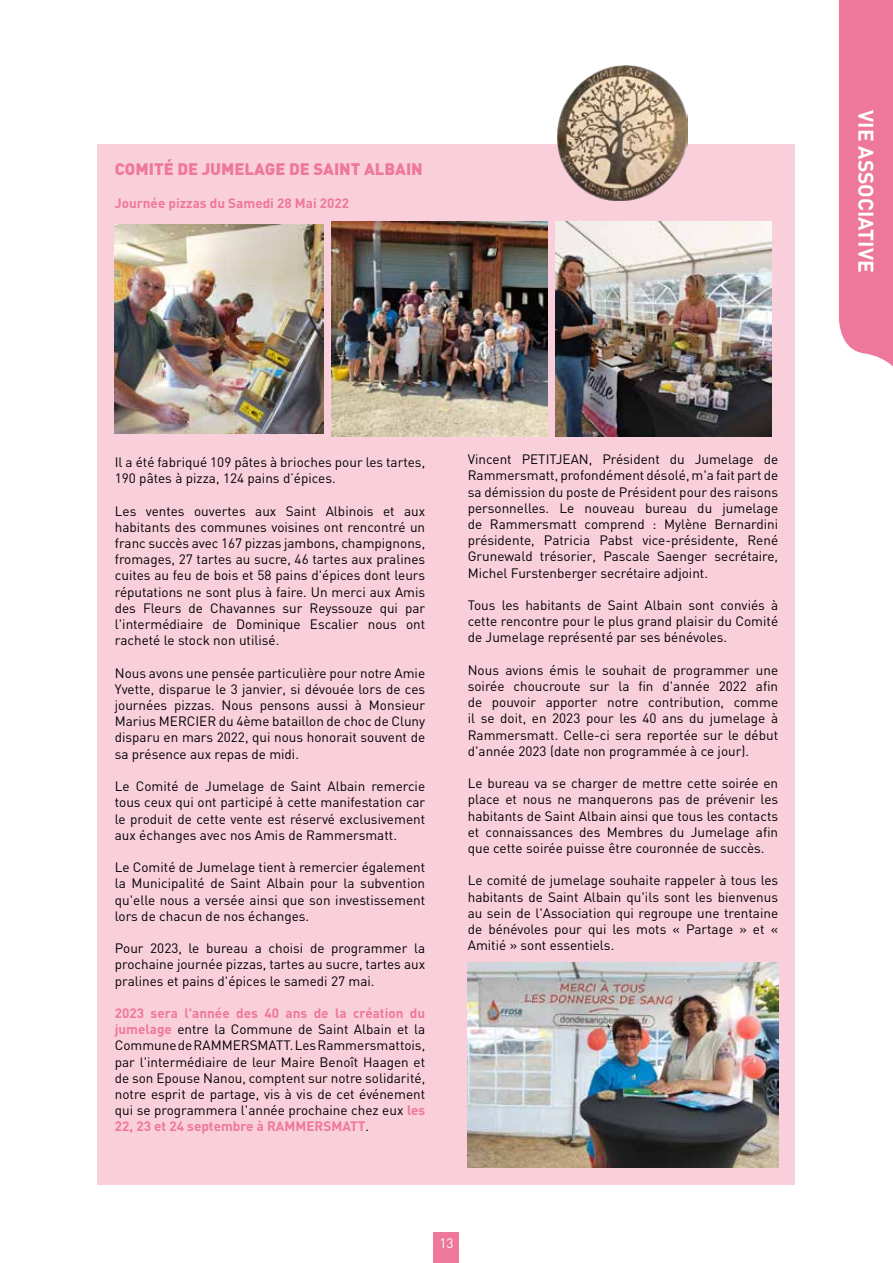
<style>
.page{position:relative;width:893px;height:1263px;background:#fff}
.page>*{position:absolute;margin:0;border:0;box-sizing:border-box;transform-origin:0 0}
.t1{font:700 21px "DIN";color:#fff}
.t2{font:900 16.5px "DIN";color:#ee789c}
.t3{font:13.5px/16.2px "DIN";color:#000;text-align:justify}
.t4{font:700 13.5px "DIN";color:#ee789c}
.t5{font:13.5px "DIN";color:#fff}
.s1{font-weight:700;color:#ee789c}
</style>
<div class="page">
<div style="left:839px;top:0;width:54px;height:367px;background:#ee789c"></div>
<div style="left:433px;top:1232px;width:26px;height:31px;background:#ee789c"></div>
<div style="left:98px;top:145px;width:697px;height:1040px;background:#f9cfdb"></div>
<img style="left:115px;top:225px;width:208px;height:208px">
<img style="left:332px;top:221px;width:215px;height:216px">
<img style="left:468px;top:962px;width:310px;height:206px">
<img style="left:556px;top:221px;width:216px;height:216px">
<img style="left:557px;top:66px;width:131px;height:134px">
<p class="t2" style="left:115px;top:158px;width:310px">COMITÉ DE JUMELAGE DE SAINT ALBAIN</p>
<p class="t4" style="left:115px;top:194px;width:236px">Journée pizzas du Samedi 28 Mai 2022</p>
<p class="t3" style="left:115px;top:454px;width:312px">Il a été fabriqué 109 pâtes à brioches pour les tartes,<br>190 pâtes à pizza, 124 pains d’épices.</p>
<p class="t3" style="left:115px;top:502px;width:312px">Les ventes ouvertes aux Saint Albinois et aux habitants des communes voisines ont rencontré un franc succès avec 167 pizzas jambons, champignons, fromages, 27 tartes au sucre, 46 tartes aux pralines cuites au feu de bois et 58 pains d'épices dont leurs réputations ne sont plus à faire. Un merci aux Amis des Fleurs de Chavannes sur Reyssouze qui par l'intermédiaire de Dominique Escalier nous ont racheté le stock non utilisé.</p>
<p class="t3" style="left:115px;top:664px;width:312px">Nous avons une pensée particulière pour notre Amie Yvette, disparue le 3 janvier, si dévouée lors de ces journées pizzas. Nous pensons aussi à Monsieur Marius MERCIER du 4ème bataillon de choc de Cluny disparu en mars 2022, qui nous honorait souvent de sa présence aux repas de midi.</p>
<p class="t3" style="left:115px;top:778px;width:312px">Le Comité de Jumelage de Saint Albain remercie tous ceux qui ont participé à cette manifestation car le produit de cette vente est réservé exclusivement aux échanges avec nos Amis de Rammersmatt.</p>
<p class="t3" style="left:115px;top:859px;width:312px">Le Comité de Jumelage tient à remercier également la Municipalité de Saint Albain pour la subvention qu'elle nous a versée ainsi que son investissement lors de chacun de nos échanges.</p>
<p class="t3" style="left:115px;top:940px;width:312px">Pour 2023, le bureau a choisi de programmer la prochaine journée pizzas, tartes au sucre, tartes aux pralines et pains d'épices le samedi 27 mai.</p>
<p class="t3" style="left:115px;top:1005px;width:312px"><span class="s1">2023 sera l'année des 40 ans de la création du jumelage</span> entre la Commune de Saint Albain et la Commune de RAMMERSMATT. Les Rammersmattois, par l'intermédiaire de leur Maire Benoît Haagen et de son Epouse Nanou, comptent sur notre solidarité, notre esprit de partage, vis à vis de cet événement qui se programmera l'année prochaine chez eux <span class="s1">les 22, 23 et 24 septembre à RAMMERSMATT</span>.</p>
<p class="t3" style="left:468px;top:451px;width:312px">Vincent PETITJEAN, Président du Jumelage de Rammersmatt, profondément désolé, m'a fait part de sa démission du poste de Président pour des raisons personnelles. Le nouveau bureau du jumelage de Rammersmatt comprend : Mylène Bernardini présidente, Patricia Pabst vice-présidente, René Grunewald trésorier, Pascale Saenger secrétaire, Michel Furstenberger secrétaire adjoint.</p>
<p class="t3" style="left:468px;top:597px;width:312px">Tous les habitants de Saint Albain sont conviés à cette rencontre pour le plus grand plaisir du Comité de Jumelage représenté par ses bénévoles.</p>
<p class="t3" style="left:468px;top:662px;width:312px">Nous avions émis le souhait de programmer une soirée choucroute sur la fin d'année 2022 afin de pouvoir apporter notre contribution, comme il se doit, en 2023 pour les 40 ans du jumelage à Rammersmatt. Celle-ci sera reportée sur le début d'année 2023 (date non programmée à ce jour).</p>
<p class="t3" style="left:468px;top:775px;width:312px">Le bureau va se charger de mettre cette soirée en place et nous ne manquerons pas de prévenir les habitants de Saint Albain ainsi que tous les contacts et connaissances des Membres du Jumelage afin que cette soirée puisse être couronnée de succès.</p>
<p class="t3" style="left:468px;top:872px;width:312px">Le comité de jumelage souhaite rappeler à tous les habitants de Saint Albain qu'ils sont les bienvenus au sein de l'Association qui regroupe une trentaine de bénévoles pour qui les mots « Partage » et « Amitié » sont essentiels.</p>
<p class="t5" style="left:439px;top:1235px;width:16px">13</p>
<h1 class="t1" style="left:880px;top:110px;width:164px;rotate:90deg">VIE ASSOCIATIVE</h1>
</div>
